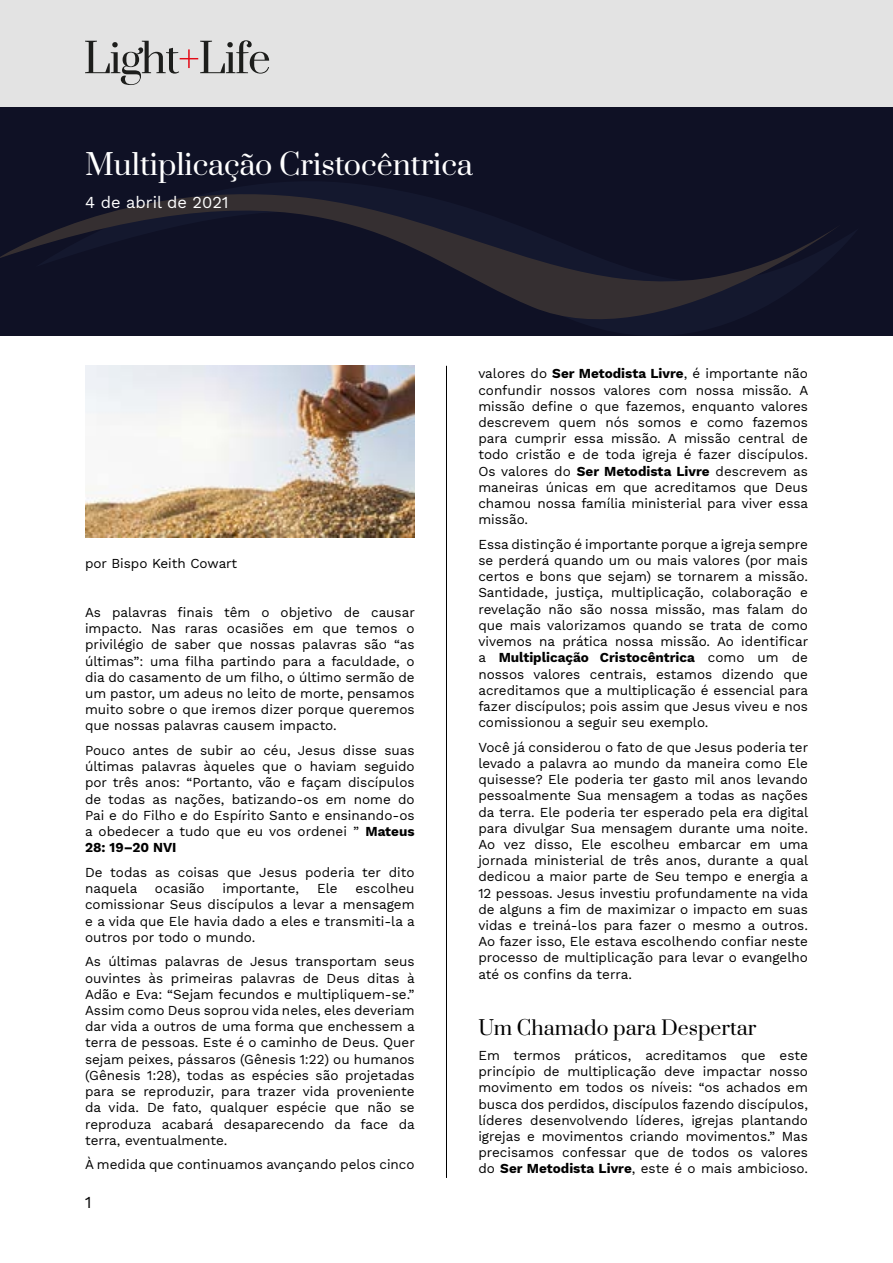
<style>
.page{position:relative;width:893px;height:1263px;background:#fff}
.page>*{position:absolute;margin:0;border:0;box-sizing:border-box;transform-origin:0 0}
.t1{font:28.5px "Prata";color:#fff}
.t2{font:19.5px "Prata";color:#000}
.t3{font:16.5px "Work Sans";color:#fff}
.t4{font:16.5px "Work Sans";color:#000}
.t5{font:13.5px/16.2px "Work Sans";color:#000;text-align:justify}
.s1{font-weight:700}
</style>
<div class="page">
<div style="left:0;top:106px;width:893px;height:230px;background:#0f1125"></div>
<svg style="left:0;top:194px;width:834px;height:126px"></svg>
<div style="left:0;top:0;width:893px;height:106px;background:#e3e3e3"></div>
<svg style="left:85px;top:40px;width:184px;height:45px"></svg>
<img style="left:85px;top:366px;width:330px;height:171px">
<hr style="left:446px;top:366px;width:1px;height:812px;background:#000">
<h1 class="t1" style="left:85px;top:141px;width:389px">Multiplicação Cristocêntrica</h1>
<p class="t3" style="left:85px;top:189px;width:145px">4 de abril de 2021</p>
<p class="t5" style="left:85px;top:554px;width:154px">por Bispo Keith Cowart</p>
<p class="t5" style="left:85px;top:604px;width:331px">As palavras finais têm o objetivo de causar impacto. Nas raras ocasiões em que temos o privilégio de saber que nossas palavras são “as últimas”: uma filha partindo para a faculdade, o dia do casamento de um filho, o último sermão de um pastor, um adeus no leito de morte, pensamos muito sobre o que iremos dizer porque queremos que nossas palavras causem impacto.</p>
<p class="t5" style="left:85px;top:742px;width:331px">Pouco antes de subir ao céu, Jesus disse suas últimas palavras àqueles que o haviam seguido por três anos: “Portanto, vão e façam discípulos de todas as nações, batizando-os em nome do Pai e do Filho e do Espírito Santo e ensinando-os a obedecer a tudo que eu vos ordenei ” <span class="s1">Mateus 28: 19–20 NVI</span></p>
<p class="t5" style="left:85px;top:864px;width:331px">De todas as coisas que Jesus poderia ter dito naquela</p>
<p class="t5" style="left:85px;top:880px;width:331px;text-indent:270px">escolheu comissionar Seus discípulos a levar a mensagem e a vida que Ele havia dado a eles e transmiti-la a outros por todo o mundo.</p>
<p class="t5" style="left:85px;top:953px;width:331px">As últimas palavras de Jesus transportam seus ouvintes às primeiras palavras de Deus ditas à Adão e Eva: “Sejam fecundos e multipliquem-se.” Assim como Deus soprou vida neles, eles deveriam dar vida a outros de uma forma que enchessem a terra de pessoas. Este é o caminho de Deus. Quer sejam peixes, pássaros (Gênesis 1:22) ou humanos (Gênesis 1:28), todas as espécies são projetadas para se reproduzir, para trazer vida proveniente da vida. De fato, qualquer espécie que não se reproduza acabará desaparecendo da face da terra, eventualmente.</p>
<p class="t5" style="left:85px;top:1156px;width:331px">À medida que continuamos avançando pelos cinco</p>
<p class="t5" style="left:155px;top:880px;width:51px">ocasião</p>
<p class="t5" style="left:222px;top:880px;width:78px">importante,</p>
<p class="t5" style="left:317px;top:880px;width:22px">Ele</p>
<p class="t4" style="left:85px;top:1190px;width:8px">1</p>
<p class="t5" style="left:478px;top:365px;width:332px">valores do <span class="s1">Ser Metodista Livre</span>, é importante não confundir nossos valores com nossa missão. A missão define o que fazemos, enquanto valores descrevem quem nós somos e como fazemos para cumprir essa missão. A missão central de todo cristão e de toda igreja é fazer discípulos.<br>Os valores do <span class="s1">Ser Metodista Livre</span> descrevem as maneiras únicas em que acreditamos que Deus chamou nossa família ministerial para viver essa missão.</p>
<p class="t5" style="left:478px;top:536px;width:331px">Essa distinção é importante porque a igreja sempre se perderá quando um ou mais valores (por mais certos e bons que sejam) se tornarem a missão.<br>Santidade, justiça, multiplicação, colaboração e revelação não são nossa missão, mas falam do que mais valorizamos quando se trata de como vivemos na prática nossa missão. Ao identificar a <span class="s1">Multiplicação Cristocêntrica</span> como um de nossos valores centrais, estamos dizendo que acreditamos que a multiplicação é essencial para fazer discípulos; pois assim que Jesus viveu e nos comissionou a seguir seu exemplo.</p>
<p class="t5" style="left:478px;top:738px;width:331px">Você já considerou o fato de que Jesus poderia ter levado a palavra ao mundo da maneira como Ele quisesse? Ele poderia ter gasto mil anos levando pessoalmente Sua mensagem a todas as nações da terra. Ele poderia ter esperado pela era digital para divulgar Sua mensagem durante uma noite.<br>Ao vez disso, Ele escolheu embarcar em uma jornada ministerial de três anos, durante a qual dedicou a maior parte de Seu tempo e energia a 12 pessoas. Jesus investiu profundamente na vida de alguns a fim de maximizar o impacto em suas vidas e treiná-los para fazer o mesmo a outros.<br>Ao fazer isso, Ele estava escolhendo confiar neste processo de multiplicação para levar o evangelho até os confins da terra.</p>
<h2 class="t2" style="left:478px;top:1012px;width:280px">Um Chamado para Despertar</h2>
<p class="t5" style="left:478px;top:1047px;width:331px">Em termos práticos, acreditamos que este princípio de multiplicação deve impactar nosso movimento em todos os níveis: “os achados em busca dos perdidos, discípulos fazendo discípulos, líderes desenvolvendo líderes, igrejas plantando igrejas e movimentos criando movimentos.” Mas precisamos confessar que de todos os valores do <span class="s1">Ser Metodista Livre</span>, este é o mais ambicioso.</p>
</div>
